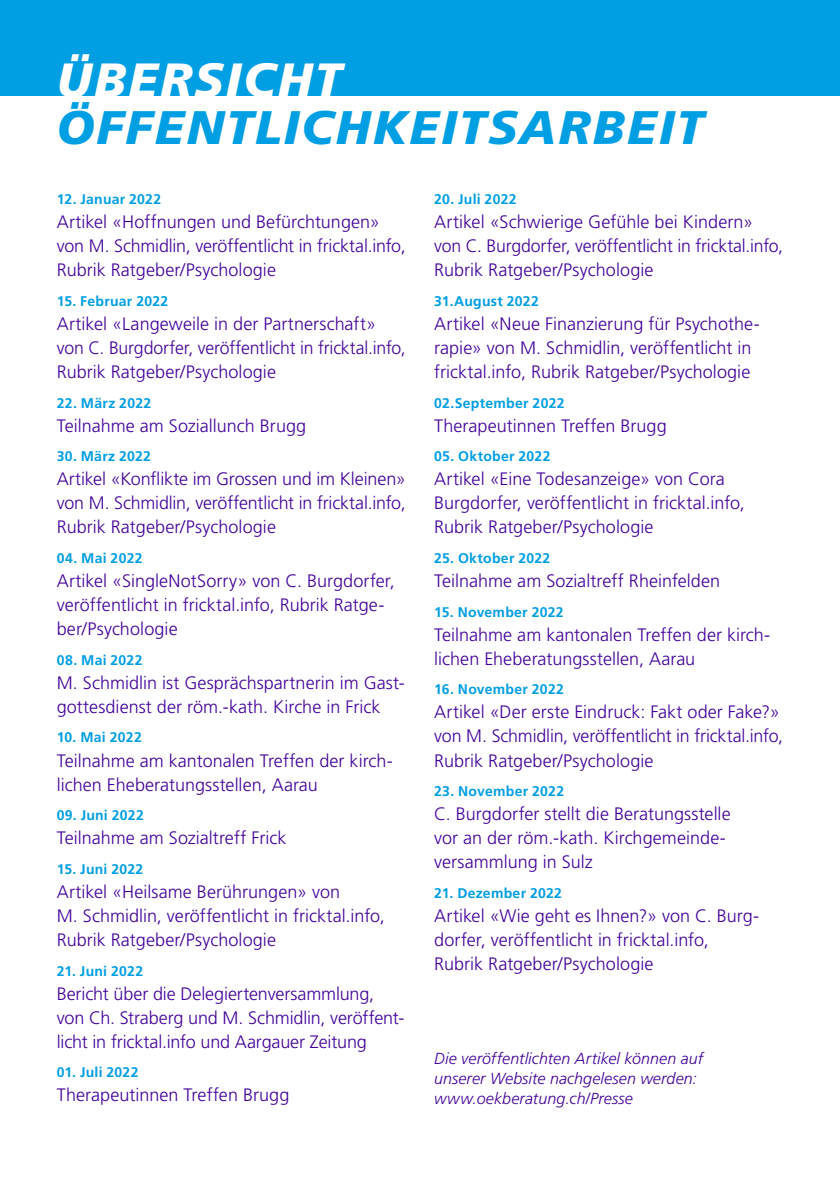
<style>
.page{position:relative;width:840px;height:1191px;background:#fff}
.page>*{position:absolute;margin:0;border:0;box-sizing:border-box;transform-origin:0 0}
.Titel__weiss{font:italic 900 48px "Frutiger LT Std";letter-spacing:.045em;color:#fff}
.Titel__blau{font:italic 900 47px "Frutiger LT Std";letter-spacing:.045em;color:#009ee3}
.Paragraph_Style_2{font:300 18px/24px "Frutiger LT Std";color:#410099}
.Paragraph_Style_2-2{font:italic 300 16px/20px "Frutiger LT Std";letter-spacing:.005em;color:#410099}
.Paragraph_Style_2-3{font:700 14px "Frutiger LT Std";letter-spacing:.02em;color:#009ee3}
</style>
<div class="page">
<div style="left:0;top:0;width:839px;height:96px;background:#009ee3"></div>
<p class="Titel__weiss" style="left:57px;top:51px;width:286px">ÜBERSICHT</p>
<p class="Titel__blau" style="left:57px;top:99px;width:647px">ÖFFENTLICHKEITSARBEIT</p>
<p class="Paragraph_Style_2-3" style="left:57px;top:191px;width:106px">12. Januar 2022</p>
<p class="Paragraph_Style_2" style="left:57px;top:210px;width:350px">Artikel «Hoffnungen und Befürchtungen» von M. Schmidlin, veröffentlicht in fricktal.info,<br>Rubrik Ratgeber/Psychologie</p>
<p class="Paragraph_Style_2-3" style="left:57px;top:293px;width:113px">15. Februar 2022</p>
<p class="Paragraph_Style_2" style="left:57px;top:312px;width:350px">Artikel «Langeweile in der Partnerschaft» von C. Burgdorfer, veröffentlicht in fricktal.info,<br>Rubrik Ratgeber/Psychologie</p>
<p class="Paragraph_Style_2-3" style="left:57px;top:394px;width:96px">22. März 2022</p>
<p class="Paragraph_Style_2" style="left:57px;top:414px;width:251px">Teilnahme am Soziallunch Brugg</p>
<p class="Paragraph_Style_2-3" style="left:57px;top:448px;width:96px">30. März 2022</p>
<p class="Paragraph_Style_2" style="left:57px;top:467px;width:350px;text-align:justify">Artikel «Konflikte im Grossen und im Kleinen» von M. Schmidlin, veröffentlicht in fricktal.info, Rubrik Ratgeber/Psychologie</p>
<p class="Paragraph_Style_2-3" style="left:57px;top:550px;width:87px">04. Mai 2022</p>
<p class="Paragraph_Style_2" style="left:57px;top:569px;width:339px">Artikel «SingleNotSorry» von C. Burgdorfer, veröffentlicht in fricktal.info, Rubrik Ratge&shy;ber/Psychologie</p>
<p class="Paragraph_Style_2-3" style="left:57px;top:651px;width:87px">08. Mai 2022</p>
<p class="Paragraph_Style_2" style="left:57px;top:671px;width:349px">M. Schmidlin ist Gesprächspartnerin im Gast&shy;gottesdienst der röm.-kath. Kirche in Frick</p>
<p class="Paragraph_Style_2-3" style="left:57px;top:729px;width:86px">10. Mai 2022</p>
<p class="Paragraph_Style_2" style="left:57px;top:748px;width:336px">Teilnahme am kantonalen Treffen der kirch&shy;lichen Eheberatungsstellen, Aarau</p>
<p class="Paragraph_Style_2-3" style="left:57px;top:807px;width:88px">09. Juni 2022</p>
<p class="Paragraph_Style_2" style="left:57px;top:826px;width:231px">Teilnahme am Sozialtreff Frick</p>
<p class="Paragraph_Style_2-3" style="left:57px;top:860px;width:88px">15. Juni 2022</p>
<p class="Paragraph_Style_2" style="left:57px;top:880px;width:329px">Artikel «Heilsame Berührungen» von<br>M. Schmidlin, veröffentlicht in fricktal.info,<br>Rubrik Ratgeber/Psychologie</p>
<p class="Paragraph_Style_2-3" style="left:57px;top:962px;width:88px">21. Juni 2022</p>
<p class="Paragraph_Style_2" style="left:57px;top:981px;width:347px">Bericht über die Delegiertenversammlung, von Ch. Straberg und M. Schmidlin, veröffent&shy;licht in fricktal.info und Aargauer Zeitung</p>
<p class="Paragraph_Style_2-3" style="left:57px;top:1064px;width:83px">01. Juli 2022</p>
<p class="Paragraph_Style_2" style="left:57px;top:1083px;width:234px">Therapeutinnen Treffen Brugg</p>
<p class="Paragraph_Style_2-3" style="left:434px;top:191px;width:84px">20. Juli 2022</p>
<p class="Paragraph_Style_2" style="left:434px;top:210px;width:350px">Artikel «Schwierige Gefühle bei Kindern» von C. Burgdorfer, veröffentlicht in fricktal.info,<br>Rubrik Ratgeber/Psychologie</p>
<p class="Paragraph_Style_2-3" style="left:434px;top:293px;width:106px">31.August 2022</p>
<p class="Paragraph_Style_2" style="left:434px;top:312px;width:327px">Artikel «Neue Finanzierung für Psychothe&shy;rapie» von M. Schmidlin, veröffentlicht in fricktal.info, Rubrik Ratgeber/Psychologie</p>
<p class="Paragraph_Style_2-3" style="left:434px;top:394px;width:132px">02.September 2022</p>
<p class="Paragraph_Style_2" style="left:434px;top:414px;width:234px">Therapeutinnen Treffen Brugg</p>
<p class="Paragraph_Style_2-3" style="left:434px;top:448px;width:118px">05. Oktober 2022</p>
<p class="Paragraph_Style_2" style="left:434px;top:467px;width:312px">Artikel «Eine Todesanzeige» von Cora<br>Burgdorfer, veröffentlicht in fricktal.info,<br>Rubrik Ratgeber/Psychologie</p>
<p class="Paragraph_Style_2-3" style="left:434px;top:550px;width:118px">25. Oktober 2022</p>
<p class="Paragraph_Style_2" style="left:434px;top:569px;width:287px">Teilnahme am Sozialtreff Rheinfelden</p>
<p class="Paragraph_Style_2-3" style="left:434px;top:603px;width:131px">15. November 2022</p>
<p class="Paragraph_Style_2" style="left:434px;top:623px;width:336px">Teilnahme am kantonalen Treffen der kirch&shy;lichen Eheberatungsstellen, Aarau</p>
<p class="Paragraph_Style_2-3" style="left:434px;top:681px;width:131px">16. November 2022</p>
<p class="Paragraph_Style_2" style="left:434px;top:700px;width:350px">Artikel «Der erste Eindruck: Fakt oder Fake?» von M. Schmidlin, veröffentlicht in fricktal.info,<br>Rubrik Ratgeber/Psychologie</p>
<p class="Paragraph_Style_2-3" style="left:434px;top:783px;width:131px">23. November 2022</p>
<p class="Paragraph_Style_2" style="left:434px;top:802px;width:298px">C. Burgdorfer stellt die Beratungsstelle vor an der röm.-kath. Kirchgemeinde&shy;versammlung in Sulz</p>
<p class="Paragraph_Style_2-3" style="left:434px;top:884px;width:129px">21. Dezember 2022</p>
<p class="Paragraph_Style_2" style="left:434px;top:904px;width:326px">Artikel «Wie geht es Ihnen?» von C. Burg&shy;dorfer, veröffentlicht in fricktal.info,<br>Rubrik Ratgeber/Psychologie</p>
<p class="Paragraph_Style_2-2" style="left:434px;top:1049px;width:270px">Die veröffentlichten Artikel können auf unserer Website nachgelesen werden: www.oekberatung.ch/Presse</p>
</div>
